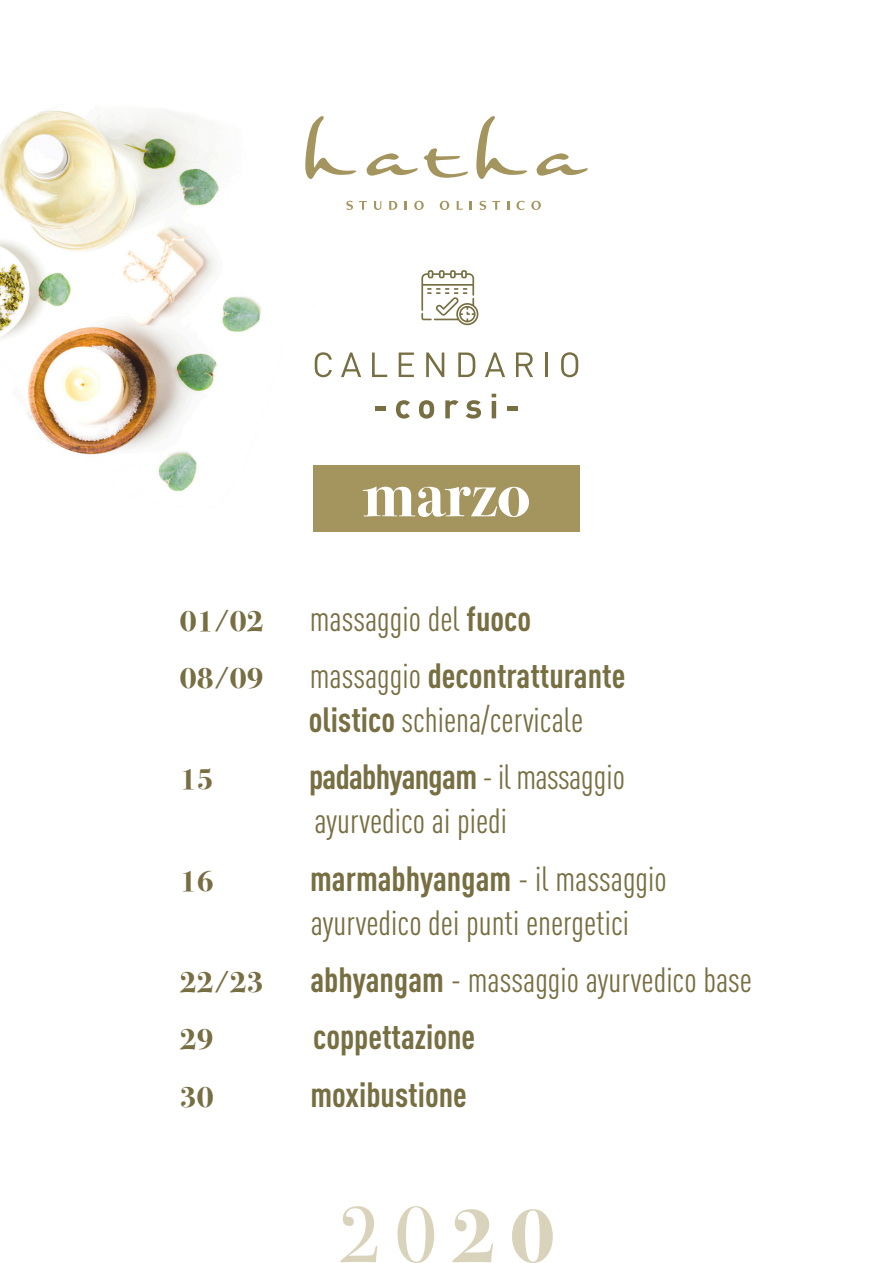
<style>
.page{position:relative;width:893px;height:1263px;background:#fff}
.page>*{position:absolute;margin:0;border:0;box-sizing:border-box;transform-origin:0 0}
.t1{font:700 66.15px "Bodoni Svty Two ITCTT";color:#fff}
.t2{font:condensed 34.65px/44.1px "DIN Pro";color:#776e42}
.t3{font:700 condensed 34.65px "DIN Pro";color:#776e42}
.t4{font:700 30px "Bodoni Svty Two ITCTT";color:#776e42}
.s1{font-weight:700}
</style>
<div class="page">
<svg style="left:389px;top:201px;width:8px;height:9px"></svg>
<svg style="left:405px;top:201px;width:2px;height:9px"></svg>
<svg style="left:414px;top:201px;width:10px;height:9px"></svg>
<svg style="left:440px;top:201px;width:9px;height:9px"></svg>
<svg style="left:457px;top:201px;width:6px;height:9px"></svg>
<svg style="left:470px;top:201px;width:2px;height:9px"></svg>
<svg style="left:480px;top:201px;width:6px;height:9px"></svg>
<svg style="left:492px;top:201px;width:8px;height:9px"></svg>
<svg style="left:507px;top:201px;width:2px;height:9px"></svg>
<svg style="left:516px;top:201px;width:9px;height:9px"></svg>
<svg style="left:531px;top:201px;width:10px;height:9px"></svg>
<svg style="left:381px;top:153px;width:37px;height:22px"></svg>
<svg style="left:424px;top:148px;width:44px;height:30px"></svg>
<svg style="left:537px;top:153px;width:51px;height:23px"></svg>
<svg style="left:476px;top:116px;width:51px;height:63px"></svg>
<svg style="left:421px;top:270px;width:57px;height:55px"></svg>
<svg style="left:381px;top:374px;width:6px;height:3px"></svg>
<svg style="left:399px;top:352px;width:15px;height:25px"></svg>
<svg style="left:426px;top:352px;width:18px;height:25px"></svg>
<svg style="left:458px;top:352px;width:17px;height:25px"></svg>
<svg style="left:485px;top:352px;width:20px;height:25px"></svg>
<svg style="left:516px;top:352px;width:17px;height:25px"></svg>
<hr style="left:545px;top:352px;width:3px;height:25px;background:#776e42">
<svg style="left:561px;top:352px;width:17px;height:25px"></svg>
<div style="left:375px;top:406px;width:10px;height:5px;background:#776e42"></div>
<svg style="left:396px;top:400px;width:14px;height:19px"></svg>
<svg style="left:419px;top:400px;width:15px;height:19px"></svg>
<svg style="left:445px;top:400px;width:13px;height:18px"></svg>
<svg style="left:466px;top:400px;width:15px;height:19px"></svg>
<hr style="left:492px;top:401px;width:4px;height:17px;background:#776e42">
<svg style="left:492px;top:394px;width:4px;height:3px"></svg>
<div style="left:508px;top:406px;width:10px;height:5px;background:#776e42"></div>
<div style="left:313px;top:465px;width:267px;height:66px;background:#a3955d"></div>
<img style="left:0;top:110px;width:381px;height:381px">
<svg style="left:340px;top:1206px;width:37px;height:56px"></svg>
<svg style="left:397px;top:1206px;width:37px;height:57px"></svg>
<svg style="left:452px;top:1209px;width:41px;height:53px"></svg>
<svg style="left:512px;top:1209px;width:41px;height:54px"></svg>
<h1 class="t1" style="left:362px;top:439px;width:170px">marzo</h1>
<p class="t4" style="left:180px;top:596px;width:85px">01/02</p>
<p class="t2" style="left:310px;top:594px;width:223px">massaggio del <span class="s1">fuoco</span></p>
<p class="t4" style="left:180px;top:653px;width:85px">08/09</p>
<p class="t2" style="left:309px;top:651px;width:318px">massaggio <span class="s1">decontratturante olistico</span> schiena/cervicale</p>
<p class="t4" style="left:180px;top:754px;width:35px">15</p>
<p class="t2" style="left:309px;top:752px;width:317px"><span class="s1">padabhyangam</span> - il massaggio ayurvedico ai piedi</p>
<p class="t4" style="left:180px;top:856px;width:35px">16</p>
<p class="t2" style="left:310px;top:854px;width:358px"><span class="s1">marmabhyangam</span> - il massaggio ayurvedico dei punti energetici</p>
<p class="t4" style="left:180px;top:957px;width:85px">22/23</p>
<p class="t2" style="left:310px;top:955px;width:443px"><span class="s1">abhyangam</span> - massaggio ayurvedico base</p>
<p class="t4" style="left:180px;top:1014px;width:35px">29</p>
<p class="t3" style="left:313px;top:1011px;width:164px">coppettazione</p>
<p class="t4" style="left:180px;top:1072px;width:35px">30</p>
<p class="t3" style="left:310px;top:1068px;width:158px">moxibustione</p>
</div>
